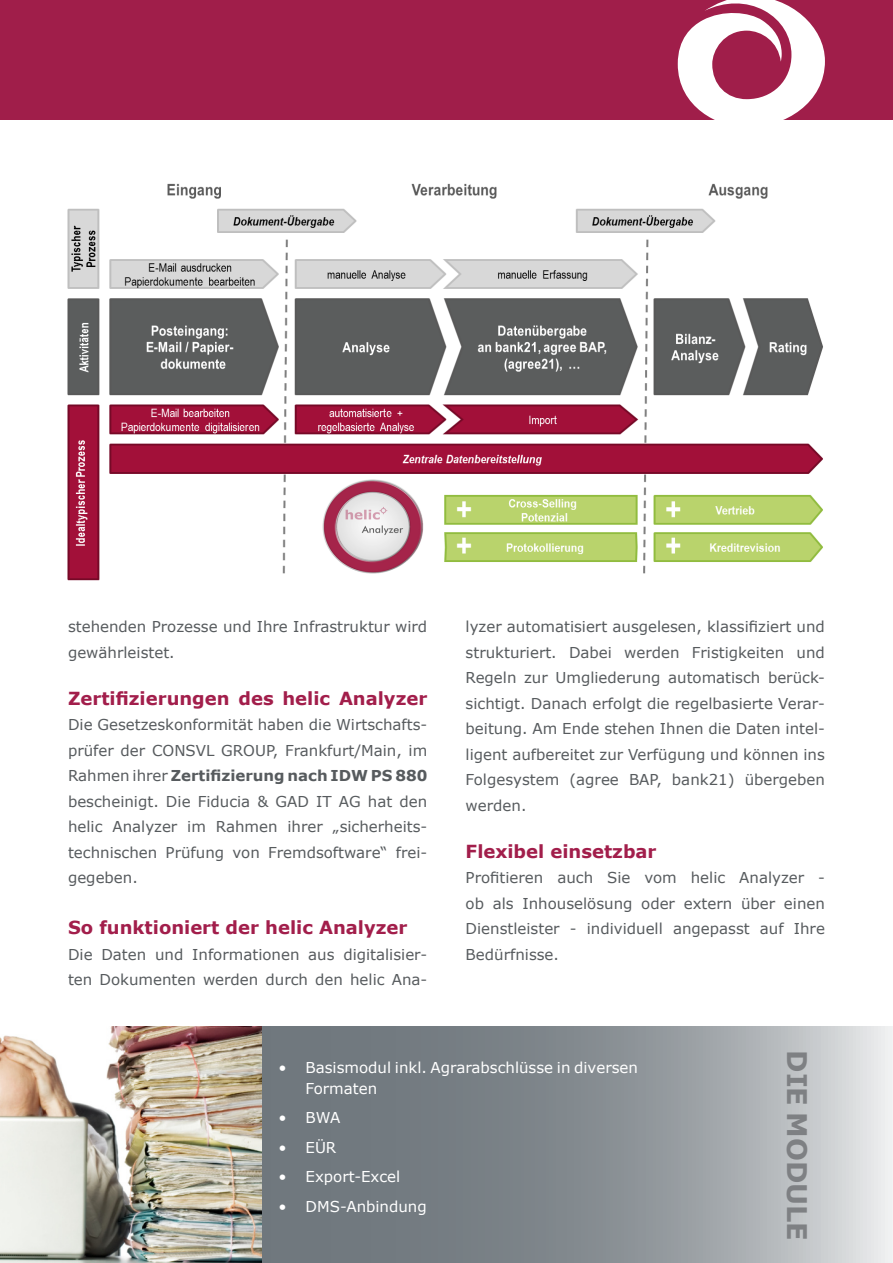
<style>
.page{position:relative;width:893px;height:1263px;background:#fff}
.page>*{position:absolute;margin:0;border:0;box-sizing:border-box;transform-origin:0 0}
.Verdana11pt19_8ptZAB{font:700 27px "Verdana";color:#7e8083}
.FT_regular{font:700 18px "Verdana";color:#a21e4b}
.FT_regular-2{font:15px/25.5px "Verdana";color:#575b5e;text-align:justify}
.Aufzählungszeichen_w{font:15px/21px "Verdana";color:#fff}
.Fließtext{font:15px/25.5px "Verdana";color:#575b5e}
.s1{font-weight:700}
</style>
<div class="page">
<svg style="left:261px;top:1026px;width:632px;height:237px;background:#92989c"></svg>
<div style="left:0;top:0;width:893px;height:119px;background:#a01e4a"></div>
<svg style="left:678px;top:0;width:147px;height:120px"></svg>
<img style="left:67px;top:183px;width:756px;height:398px">
<img style="left:0;top:1026px;width:261px;height:237px">
<p class="Fließtext" style="left:68px;top:614px;width:361px">stehenden Prozesse und Ihre Infrastruktur wird gewährleistet.</p>
<p class="FT_regular" style="left:68px;top:685px;width:361px">Zertifizierungen des helic Analyzer</p>
<p class="FT_regular-2" style="left:68px;top:712px;width:361px">Die Gesetzeskonformität haben die Wirtschafts&shy;prüfer der CONSVL GROUP, Frankfurt/Main, im Rahmen ihrer <span class="s1">Zertifizierung nach IDW PS 880 </span>bescheinigt. Die Fiducia &amp; GAD IT AG hat den helic Analyzer im Rahmen ihrer „sicherheits&shy;technischen Prüfung von Fremdsoftware“ frei&shy;gegeben.</p>
<p class="FT_regular" style="left:68px;top:915px;width:341px">So funktioniert der helic Analyzer</p>
<p class="FT_regular-2" style="left:68px;top:941px;width:361px">Die Daten und Informationen aus digitalisier&shy;ten Dokumenten werden durch den helic Ana-</p>
<p class="FT_regular-2" style="left:466px;top:614px;width:361px">lyzer automatisiert ausgelesen, klassifiziert und strukturiert. Dabei werden Fristigkeiten und Regeln zur Umgliederung automatisch berück&shy;sichtigt. Danach erfolgt die regelbasierte Verar&shy;beitung. Am Ende stehen Ihnen die Daten intel&shy;ligent aufbereitet zur Verfügung und können ins Folgesystem (agree BAP, bank21) übergeben werden.</p>
<p class="FT_regular" style="left:466px;top:838px;width:192px">Flexibel einsetzbar</p>
<p class="FT_regular-2" style="left:466px;top:865px;width:361px">Profitieren auch Sie vom helic Analyzer - ob als Inhouselösung oder extern über einen Dienstleister - individuell angepasst auf Ihre Bedürfnisse.</p>
<p class="Aufzählungszeichen_w" style="left:306px;top:1057px;width:334px;text-indent:-27px">• Basismodul inkl. Agrarabschlüsse in diversen<br>Formaten</p>
<p class="Aufzählungszeichen_w" style="left:279px;top:1107px;width:63px">• BWA</p>
<p class="Aufzählungszeichen_w" style="left:279px;top:1137px;width:59px">• EÜR</p>
<p class="Aufzählungszeichen_w" style="left:279px;top:1166px;width:123px">• Export-Excel</p>
<p class="Aufzählungszeichen_w" style="left:279px;top:1196px;width:150px">• DMS-Anbindung</p>
<p class="Verdana11pt19_8ptZAB" style="left:816px;top:1050px;width:192px;rotate:90deg">DIE MODULE</p>
</div>
